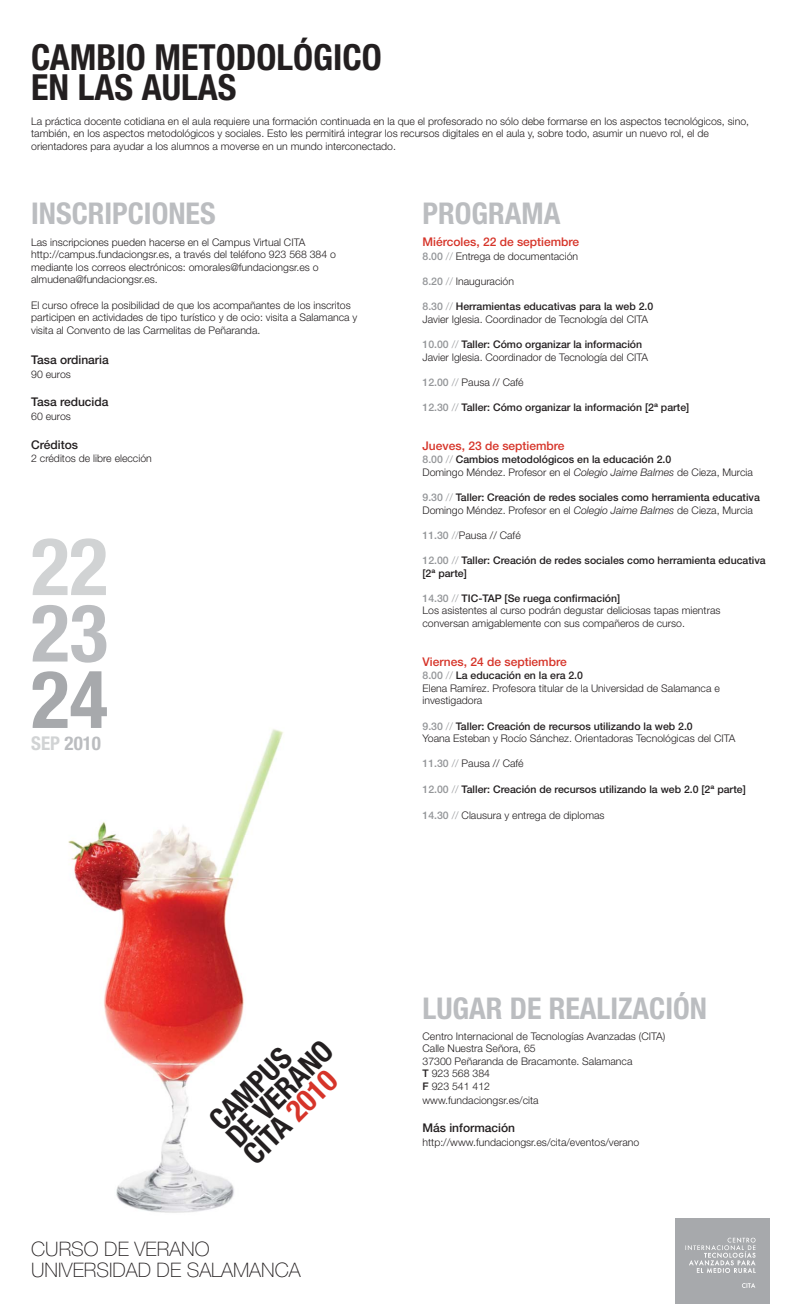
<style>
.page{position:relative;width:794px;height:1304px;background:#fff}
.page>*{position:absolute;margin:0;border:0;box-sizing:border-box;transform-origin:0 0}
.t1{font:700 condensed 80px "Helvetica Neue LT Std";color:#d1d3d4}
.t2{font:700 condensed 80px "Helvetica Neue LT Std";color:#bbbdc0}
.t3{font:700 condensed 80px "Helvetica Neue LT Std";color:#a7a9ac}
.t4{font:700 condensed 36px/30px "Helvetica Neue LT Std";color:#231f20}
.t5{font:700 condensed 30px "Helvetica Neue LT Std";color:#bbbdc0}
.t6{font:700 condensed 30px/24px "Helvetica Neue LT Std";color:#231f20}
.t7{font:100 20px/21px "Helvetica Neue LT Std";color:#231f20}
.t8{font:700 condensed 19px "Helvetica Neue LT Std";color:#bbbdc0}
.t9{font:500 12px "Helvetica Neue LT Std";color:#d63429}
.t10{font:500 12px "Helvetica Neue LT Std";color:#231f20}
.t11{font:300 10.5px/12.6px "Helvetica Neue LT Std";color:#231f20}
.t12{font:500 10.5px/12.6px "Helvetica Neue LT Std";color:#231f20}
.s1{color:#d1d3d4}
.s2{font-weight:500;color:#939598}
.s3{color:#939598}
.s4{font-weight:500}
.s5{font-weight:300;color:#939598}
.s6{font-style:italic}
.s7{font-weight:300}
.s8{font-weight:300;font-style:italic}
.s9{color:#d63429}
</style>
<div class="page">
<img style="left:68px;top:729px;width:215px;height:484px">
<img style="left:675px;top:1218px;width:94px;height:86px">
<h2 class="t4" style="left:31px;top:43px;width:352px">CAMBIO METODOLÓGICO<br>EN LAS AULAS</h2>
<p class="t11" style="left:31px;top:116px;width:719px">La práctica docente cotidiana en el aula requiere una formación continuada en la que el profesorado no sólo debe formarse en los aspectos tecnológicos, sino, también, en los aspectos metodológicos y sociales. Esto les permitirá integrar los recursos digitales en el aula y, sobre todo, asumir un nuevo rol, el de orientadores para ayudar a los alumnos a moverse en un mundo interconectado.</p>
<h3 class="t5" style="left:31px;top:196px;width:186px">INSCRIPCIONES</h3>
<p class="t11" style="left:31px;top:237px;width:306px">Las inscripciones pueden hacerse en el Campus Virtual CITA http://campus.fundaciongsr.es, a través del teléfono 923 568 384 o mediante los correos electrónicos: omorales@fundaciongsr.es o almudena@fundaciongsr.es.</p>
<p class="t11" style="left:31px;top:300px;width:328px">El curso ofrece la posibilidad de que los acompañantes de los inscritos participen en actividades de tipo turístico y de ocio: visita a Salamanca y visita al Convento de las Carmelitas de Peñaranda.</p>
<p class="t10" style="left:31px;top:356px;width:79px">Tasa ordinaria</p>
<p class="t11" style="left:31px;top:369px;width:41px">90 euros</p>
<p class="t10" style="left:31px;top:397px;width:79px">Tasa reducida</p>
<p class="t11" style="left:31px;top:411px;width:41px">60 euros</p>
<p class="t10" style="left:31px;top:440px;width:48px">Créditos</p>
<p class="t11" style="left:31px;top:453px;width:122px">2 créditos de libre elección</p>
<h1 class="t1" style="left:31px;top:521px;width:78px">22</h1>
<h1 class="t2" style="left:31px;top:587px;width:78px">23</h1>
<h1 class="t3" style="left:31px;top:654px;width:78px">24</h1>
<h3 class="t8" style="left:31px;top:732px;width:71px"><span class="s1">SEP</span> 2010</h3>
<h3 class="t5" style="left:422px;top:196px;width:139px">PROGRAMA</h3>
<p class="t9" style="left:422px;top:238px;width:158px">Miércoles, 22 de septiembre</p>
<p class="t11" style="left:422px;top:251px;width:157px"><span class="s2">8.00</span> <span class="s3">//</span> Entrega de documentación</p>
<p class="t11" style="left:422px;top:276px;width:93px"><span class="s2">8.20</span> <span class="s3">//</span> Inauguración</p>
<p class="t11" style="left:422px;top:301px;width:232px"><span class="s2">8.30</span> <span class="s3">//</span> <span class="s4">Herramientas educativas para la web 2.0<br></span>Javier Iglesia. Coordinador de Tecnología del CITA</p>
<p class="t11" style="left:422px;top:339px;width:227px"><span class="s2">10.00</span> <span class="s3">//</span> <span class="s4">Taller: Cómo organizar la información<br></span>Javier Iglesia. Coordinador de Tecnología del CITA</p>
<p class="t11" style="left:422px;top:377px;width:103px"><span class="s2">12.00</span> <span class="s3">//</span> Pausa // Café</p>
<p class="t12" style="left:422px;top:402px;width:268px"><span class="s3">12.30</span> <span class="s5">//</span> Taller: Cómo organizar la información [2ª parte]</p>
<p class="t9" style="left:422px;top:441px;width:144px">Jueves, 23 de septiembre</p>
<p class="t11" style="left:422px;top:454px;width:332px"><span class="s2">8.00</span> <span class="s3">//</span> <span class="s4">Cambios metodológicos en la educación 2.0<br></span>Domingo Méndez. Profesor en el <span class="s6">Colegio Jaime Balmes</span> de Cieza, Murcia</p>
<p class="t12" style="left:422px;top:492px;width:339px"><span class="s3">9.30</span> <span class="s5">//</span> Taller: Creación de redes sociales como herramienta educativa<br><span class="s7">Domingo Méndez. Profesor en el</span> <span class="s8">Colegio Jaime Balmes</span> <span class="s7">de Cieza, Murcia</span></p>
<p class="t11" style="left:422px;top:530px;width:100px"><span class="s2">11.30</span> <span class="s3">//</span>Pausa // Café</p>
<p class="t12" style="left:422px;top:555px;width:345px"><span class="s3">12.00</span> <span class="s5">//</span> Taller: Creación de redes sociales como herramienta educativa [2ª parte]</p>
<p class="t11" style="left:422px;top:593px;width:299px"><span class="s2">14.30</span> <span class="s3">//</span> <span class="s4">TIC-TAP [Se ruega confirmación]<br></span>Los asistentes al curso podrán degustar deliciosas tapas mientras conversan amigablemente con sus compañeros de curso.</p>
<p class="t9" style="left:422px;top:657px;width:146px">Viernes, 24 de septiembre</p>
<p class="t11" style="left:422px;top:670px;width:299px"><span class="s2">8.00</span> <span class="s3">//</span> <span class="s4">La educación en la era 2.0<br></span>Elena Ramírez. Profesora titular de la Universidad de Salamanca e investigadora</p>
<p class="t11" style="left:422px;top:721px;width:314px"><span class="s2">9.30</span> <span class="s3">//</span> <span class="s4">Taller: Creación de recursos utilizando la web 2.0<br></span>Yoana Esteban y Rocío Sánchez. Orientadoras Tecnológicas del CITA</p>
<p class="t11" style="left:422px;top:758px;width:103px"><span class="s2">11.30</span> <span class="s3">//</span> Pausa // Café</p>
<p class="t12" style="left:422px;top:784px;width:325px"><span class="s3">12.00</span> <span class="s5">//</span> Taller: Creación de recursos utilizando la web 2.0 [2ª parte]</p>
<p class="t11" style="left:422px;top:810px;width:184px"><span class="s2">14.30</span> <span class="s3">//</span> Clausura y entrega de diplomas</p>
<h3 class="t6" style="left:206px;top:1116px;width:138px;rotate:-45deg">CAMPUS<br>DE VERANO<br>CITA <span class="s9">2010</span></h3>
<h3 class="t7" style="left:31px;top:1239px;width:271px">CURSO DE VERANO<br>UNIVERSIDAD DE SALAMANCA</h3>
<h3 class="t5" style="left:422px;top:991px;width:286px">LUGAR DE REALIZACIÓN</h3>
<p class="t11" style="left:422px;top:1030px;width:244px">Centro Internacional de Tecnologías Avanzadas (CITA)<br>Calle Nuestra Señora, 65<br>37300 Peñaranda de Bracamonte. Salamanca<br><span class="s4">T</span> 923 568 384<br><span class="s4">F</span> 923 541 412</p>
<p class="t11" style="left:422px;top:1095px;width:118px">www.fundaciongsr.es/cita</p>
<p class="t10" style="left:422px;top:1124px;width:94px">Más información</p>
<p class="t11" style="left:422px;top:1137px;width:218px">http://www.fundaciongsr.es/cita/eventos/verano</p>
</div>
